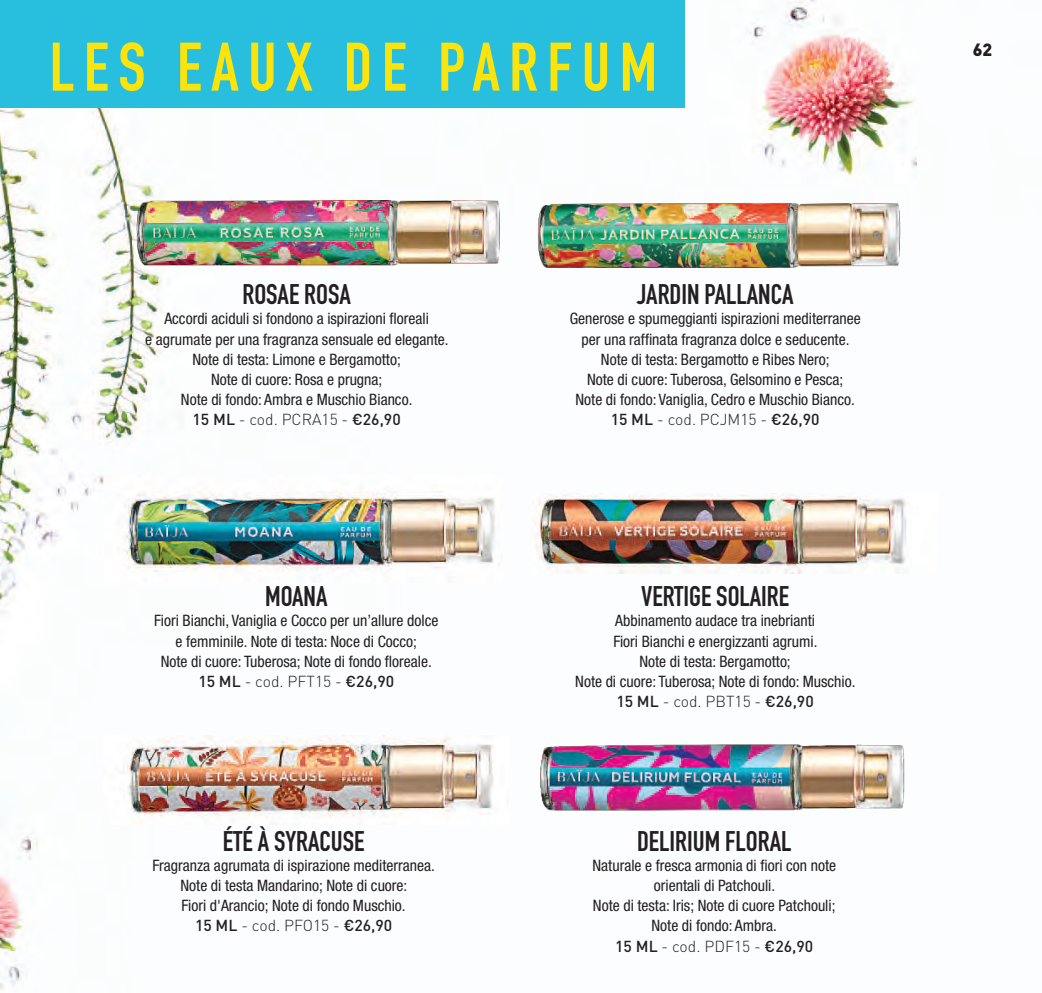
<style>
.page{position:relative;width:1042px;height:993px;background:#fff}
.page>*{position:absolute;margin:0;border:0;box-sizing:border-box;transform-origin:0 0}
.t1{font:67.38px "DIN Engschrift";letter-spacing:.14em;color:#fbe30c}
.t2{font:28px "DIN Engschrift";color:#231f20}
.t3{font:900 17.5px "DIN Pro";color:#231f20}
.t4{font:condensed 15.75px/20.1px "Helvetica Neue LT Std";color:#231f20;text-align:center}
.t5{font:300 15.75px "DIN Pro";color:#231f20}
.s1{font-weight:500}
</style>
<div class="page">
<img style="left:0;top:96px;width:917px;height:895px">
<div style="left:0;top:0;width:685px;height:107px;background:#28bede"></div>
<img style="left:105px;top:475px;width:397px;height:107px">
<img style="left:124px;top:195px;width:401px;height:75px">
<img style="left:525px;top:195px;width:392px;height:77px">
<img style="left:104px;top:735px;width:404px;height:89px">
<img style="left:532px;top:493px;width:385px;height:80px">
<img style="left:516px;top:730px;width:401px;height:87px">
<img style="left:709px;top:0;width:207px;height:184px">
<h1 class="t1" style="left:50px;top:43px;width:609px">LES EAUX DE PARFUM</h1>
<h2 class="t2" style="left:242px;top:284px;width:110px">ROSAE ROSA</h2>
<p class="t4" style="left:145px;top:310px;width:305px">Accordi aciduli si fondono a ispirazioni floreali<br>e agrumate per una fragranza sensuale ed elegante.<br>Note di testa: Limone e Bergamotto;<br>Note di cuore: Rosa e prugna;<br>Note di fondo: Ambra e Muschio Bianco.</p>
<p class="t5" style="left:193px;top:414px;width:210px"><span class="s1">15 ML</span> - cod. PCRA15 - <span class="s1">€26,90</span></p>
<h2 class="t2" style="left:265px;top:586px;width:64px">MOANA</h2>
<p class="t4" style="left:154px;top:612px;width:286px">Fiori Bianchi, Vaniglia e Cocco per un’allure dolce e femminile. Note di testa: Noce di Cocco;<br>Note di cuore: Tuberosa; Note di fondo floreale.</p>
<p class="t5" style="left:198px;top:675px;width:197px"><span class="s1">15 ML</span> - cod. PFT15 - <span class="s1">€26,90</span></p>
<h2 class="t2" style="left:223px;top:830px;width:143px">ÉTÉ À SYRACUSE</h2>
<p class="t4" style="left:152px;top:856px;width:284px">Fragranza agrumata di ispirazione mediterranea.<br>Note di testa Mandarino; Note di cuore:<br>Fiori d'Arancio; Note di fondo Muschio.</p>
<p class="t5" style="left:195px;top:919px;width:199px"><span class="s1">15 ML</span> - cod. PFO15 - <span class="s1">€26,90</span></p>
<h2 class="t2" style="left:637px;top:284px;width:158px">JARDIN PALLANCA</h2>
<p class="t4" style="left:570px;top:310px;width:293px">Generose e spumeggianti ispirazioni mediterranee per una raffinata fragranza dolce e seducente.<br>Note di testa: Bergamotto e Ribes Nero;<br>Note di cuore: Tuberosa, Gelsomino e Pesca;<br>Note di fondo: Vaniglia, Cedro e Muschio Bianco.</p>
<p class="t5" style="left:611px;top:414px;width:210px"><span class="s1">15 ML</span> - cod. PCJM15 - <span class="s1">€26,90</span></p>
<h2 class="t2" style="left:641px;top:586px;width:150px">VERTIGE SOLAIRE</h2>
<p class="t4" style="left:575px;top:612px;width:282px">Abbinamento audace tra inebrianti<br>Fiori Bianchi e energizzanti agrumi.<br>Note di testa: Bergamotto;<br>Note di cuore: Tuberosa; Note di fondo: Muschio.</p>
<p class="t5" style="left:616px;top:695px;width:199px"><span class="s1">15 ML</span> - cod. PBT15 - <span class="s1">€26,90</span></p>
<h2 class="t2" style="left:637px;top:830px;width:156px">DELIRIUM FLORAL</h2>
<p class="t4" style="left:592px;top:856px;width:245px">Naturale e fresca armonia di fiori con note orientali di Patchouli.<br>Note di testa: Iris; Note di cuore Patchouli; Note di fondo: Ambra.</p>
<p class="t5" style="left:615px;top:939px;width:199px"><span class="s1">15 ML</span> - cod. PDF15 - <span class="s1">€26,90</span></p>
<p class="t3" style="left:973px;top:44px;width:21px">62</p>
</div>
